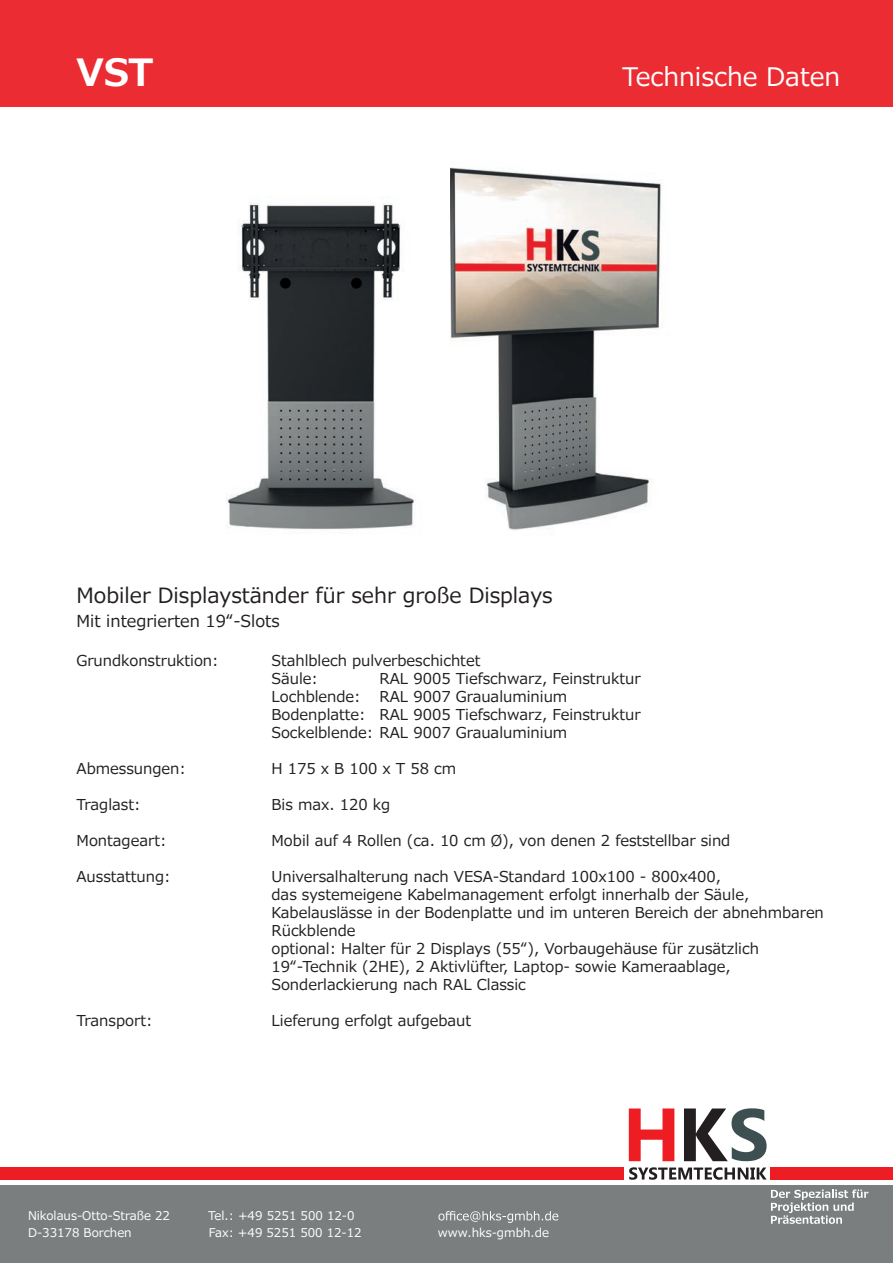
<style>
.page{position:relative;width:893px;height:1263px;background:#fff}
.page>*{position:absolute;margin:0;border:0;box-sizing:border-box;transform-origin:0 0}
.t1{font:700 37.5px "Meiryo";color:#fff}
.t2{font:25.5px "Meiryo";color:#fff}
.t3{font:21px "Meiryo";color:#231f20}
.t4{font:16.5px "Meiryo";color:#231f20}
.t5{font:15px/18px "Meiryo";color:#231f20}
.t6{font:12px "Meiryo";color:#fff}
</style>
<div class="page">
<div style="left:0;top:0;width:893px;height:106px;background:#eb2c32"></div>
<div style="left:0;top:1185px;width:893px;height:78px;background:#7b7e7f"></div>
<svg style="left:629px;top:1108px;width:45px;height:53px"></svg>
<svg style="left:684px;top:1108px;width:83px;height:53px"></svg>
<svg style="left:629px;top:1167px;width:138px;height:13px"></svg>
<div style="left:771px;top:1167px;width:122px;height:12px;background:#ee1d23"></div>
<div style="left:0;top:1167px;width:624px;height:12px;background:#ee1d23"></div>
<svg style="left:771px;top:1189px;width:97px;height:35px"></svg>
<svg style="left:438px;top:1211px;width:120px;height:12px"></svg>
<img style="left:450px;top:167px;width:211px;height:231px">
<img style="left:485px;top:398px;width:167px;height:132px">
<img style="left:241px;top:202px;width:160px;height:240px">
<img style="left:226px;top:442px;width:189px;height:88px">
<h1 class="t1" style="left:77px;top:46px;width:78px">VST</h1>
<h2 class="t2" style="left:622px;top:58px;width:219px">Technische Daten</h2>
<h3 class="t3" style="left:77px;top:580px;width:478px">Mobiler Displayständer für sehr große Displays</h3>
<p class="t4" style="left:77px;top:609px;width:205px">Mit integrierten 19“-Slots</p>
<p class="t5" style="left:77px;top:653px;width:144px">Grundkonstruktion:</p>
<p class="t5" style="left:271px;top:653px;width:210px">Stahlblech pulverbeschichtet<br>Säule:</p>
<p class="t5" style="left:380px;top:671px;width:262px">RAL 9005 Tiefschwarz, Feinstruktur</p>
<p class="t5" style="left:272px;top:689px;width:370px;text-indent:108px">RAL 9007 Graualuminium<br>Bodenplatte: RAL 9005 Tiefschwarz, Feinstruktur<br>Sockelblende: RAL 9007 Graualuminium</p>
<p class="t5" style="left:272px;top:689px;width:91px">Lochblende:</p>
<p class="t5" style="left:77px;top:761px;width:111px">Abmessungen:</p>
<p class="t5" style="left:272px;top:761px;width:186px">H 175 x B 100 x T 58 cm</p>
<p class="t5" style="left:77px;top:797px;width:65px">Traglast:</p>
<p class="t5" style="left:272px;top:797px;width:120px">Bis max. 120 kg</p>
<p class="t5" style="left:77px;top:833px;width:92px">Montageart:</p>
<p class="t5" style="left:272px;top:833px;width:460px">Mobil auf 4 Rollen (ca. 10 cm Ø), von denen 2 feststellbar sind</p>
<p class="t5" style="left:77px;top:869px;width:96px">Ausstattung:</p>
<p class="t5" style="left:272px;top:869px;width:554px">Universalhalterung nach VESA-Standard 100x100 - 800x400,<br>das systemeigene Kabelmanagement erfolgt innerhalb der Säule, Kabelauslässe in der Bodenplatte und im unteren Bereich der abnehmbaren Rückblende<br>optional: Halter für 2 Displays (55“), Vorbaugehäuse für zusätzlich 19“-Technik (2HE), 2 Aktivlüfter, Laptop- sowie Kameraablage, Sonderlackierung nach RAL Classic</p>
<p class="t5" style="left:77px;top:1013px;width:78px">Transport:</p>
<p class="t5" style="left:272px;top:1013px;width:201px">Lieferung erfolgt aufgebaut</p>
<p class="t6" style="left:28px;top:1207px;width:144px">Nikolaus-Otto-Straße 22</p>
<p class="t6" style="left:208px;top:1207px;width:148px">Tel.: +49 5251 500 12-0</p>
<p class="t6" style="left:28px;top:1224px;width:105px">D-33178 Borchen</p>
<p class="t6" style="left:209px;top:1224px;width:154px">Fax: +49 5251 500 12-12</p>
<p class="t6" style="left:438px;top:1224px;width:112px">www.hks-gmbh.de</p>
</div>
